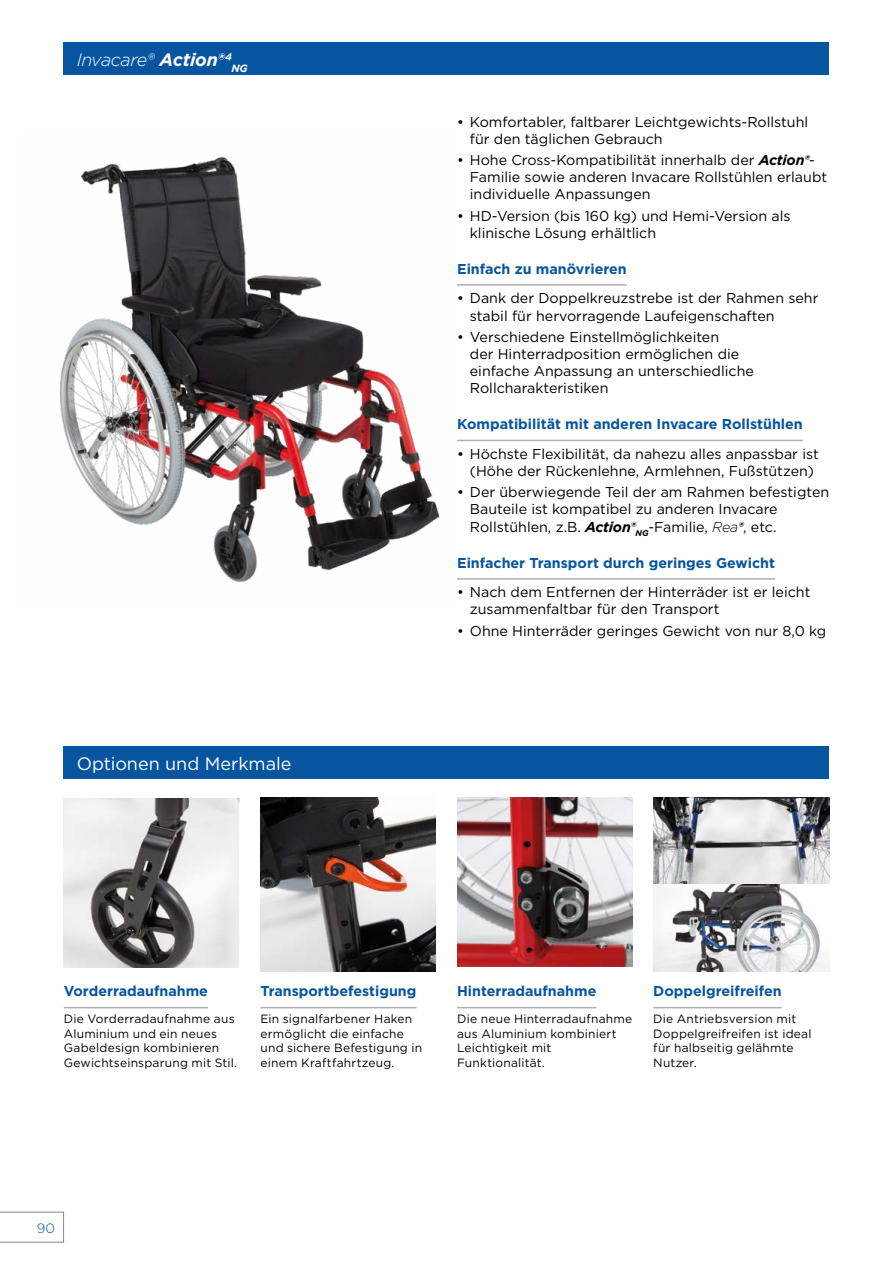
<style>
.page{position:relative;width:893px;height:1263px;background:#fff}
.page>*{position:absolute;margin:0;border:0;box-sizing:border-box;transform-origin:0 0}
.t1{font:18px "Gotham";color:#fff}
.t2{font:italic 300 18px "Gotham";letter-spacing:-.025em;color:#fff}
.t3{font:14.25px/17.1px "Gotham";color:#000}
.t4{font:700 14.25px "Gotham";color:#0755a0}
.t5{font:300 13.5px "Gotham";color:#0755a0}
.t6{font:12px/14.4px "Gotham";letter-spacing:.015em;color:#000}
.s1{font-weight:700}
.s2{font-weight:700;font-style:italic}
.s3{font-weight:300;font-style:italic}
</style>
<div class="page">
<svg style="left:0;top:1212px;width:64px;height:30px"></svg>
<img style="left:60px;top:157px;width:380px;height:426px">
<hr style="left:457px;top:284px;width:170px;height:2px;background:#b2b1b1">
<hr style="left:457px;top:440px;width:346px;height:1px;background:#b2b1b1">
<hr style="left:457px;top:578px;width:318px;height:2px;background:#b2b1b1">
<div style="left:64px;top:746px;width:765px;height:33px;background:#0755a0"></div>
<img style="left:64px;top:799px;width:175px;height:169px">
<hr style="left:64px;top:1007px;width:144px;height:1px;background:#b2b1b1">
<img style="left:457px;top:797px;width:175px;height:169px">
<hr style="left:457px;top:1007px;width:139px;height:1px;background:#b2b1b1">
<hr style="left:260px;top:1007px;width:156px;height:1px;background:#b2b1b1">
<img style="left:653px;top:797px;width:176px;height:94px">
<img style="left:654px;top:884px;width:175px;height:88px">
<hr style="left:653px;top:1007px;width:129px;height:1px;background:#b2b1b1">
<img style="left:260px;top:797px;width:176px;height:175px">
<div style="left:64px;top:43px;width:765px;height:32px;background:#0755a0"></div>
<p class="t2" style="left:77px;top:52px;width:173px">Invacare® <span class="s1">Action®4</span><sub>NG</sub></p>
<p class="t1" style="left:77px;top:755px;width:216px">Optionen und Merkmale</p>
<p class="t3" style="left:470px;top:114px;width:340px;text-indent:-13px">• Komfortabler, faltbarer Leichtgewichts-Rollstuhl für den täglichen Gebrauch</p>
<p class="t3" style="left:470px;top:152px;width:359px;text-indent:-13px">• Hohe Cross-Kompatibilität innerhalb der <span class="s2">Action®</span>-<br>Familie sowie anderen Invacare Rollstühlen erlaubt individuelle Anpassungen</p>
<p class="t3" style="left:470px;top:208px;width:322px;text-indent:-13px">• HD-Version (bis 160 kg) und Hemi-Version als klinische Lösung erhältlich</p>
<p class="t4" style="left:457px;top:262px;width:171px">Einfach zu manövrieren</p>
<p class="t3" style="left:470px;top:290px;width:350px;text-indent:-13px">• Dank der Doppelkreuzstrebe ist der Rahmen sehr stabil für hervorragende Laufeigenschaften</p>
<p class="t3" style="left:470px;top:329px;width:286px;text-indent:-13px">• Verschiedene Einstellmöglichkeiten<br>der Hinterradposition ermöglichen die einfache Anpassung an unterschiedliche Rollcharakteristiken</p>
<p class="t4" style="left:457px;top:418px;width:347px">Kompatibilität mit anderen Invacare Rollstühlen</p>
<p class="t3" style="left:457px;top:446px;width:363px;text-align:center">• Höchste Flexibilität, da nahezu alles anpassbar ist (Höhe der Rückenlehne, Armlehnen, Fußstützen)</p>
<p class="t3" style="left:470px;top:484px;width:361px;text-indent:-13px">• Der überwiegende Teil der am Rahmen befestigten<br>Bauteile ist kompatibel zu anderen Invacare<br>Rollstühlen, z.B. <span class="s2">Action®</span><sub>NG</sub>-Familie, <span class="s3">Rea</span><span class="s2">®</span>, etc.</p>
<p class="t4" style="left:457px;top:556px;width:319px">Einfacher Transport durch geringes Gewicht</p>
<p class="t3" style="left:470px;top:584px;width:342px;text-indent:-13px">• Nach dem Entfernen der Hinterräder ist er leicht zusammenfaltbar für den Transport</p>
<p class="t3" style="left:457px;top:623px;width:371px">• Ohne Hinterräder geringes Gewicht von nur 8,0 kg</p>
<p class="t4" style="left:64px;top:985px;width:146px">Vorderradaufnahme</p>
<p class="t6" style="left:64px;top:1012px;width:175px">Die Vorderradaufnahme aus<br>Aluminium und ein neues<br>Gabeldesign kombinieren<br>Gewichtseinsparung mit Stil.</p>
<p class="t4" style="left:260px;top:985px;width:158px">Transportbefestigung</p>
<p class="t6" style="left:260px;top:1012px;width:163px">Ein signalfarbener Haken ermöglicht die einfache und sichere Befestigung in einem Kraftfahrtzeug.</p>
<p class="t4" style="left:457px;top:985px;width:141px">Hinterradaufnahme</p>
<p class="t6" style="left:457px;top:1012px;width:177px">Die neue Hinterradaufnahme aus Aluminium kombiniert<br>Leichtigkeit mit<br>Funktionalität.</p>
<p class="t4" style="left:653px;top:985px;width:130px">Doppelgreifreifen</p>
<p class="t6" style="left:653px;top:1012px;width:160px">Die Antriebsversion mit<br>Doppelgreifreifen ist ideal für halbseitig gelähmte<br>Nutzer.</p>
<p class="t5" style="left:37px;top:1222px;width:20px">90</p>
</div>
